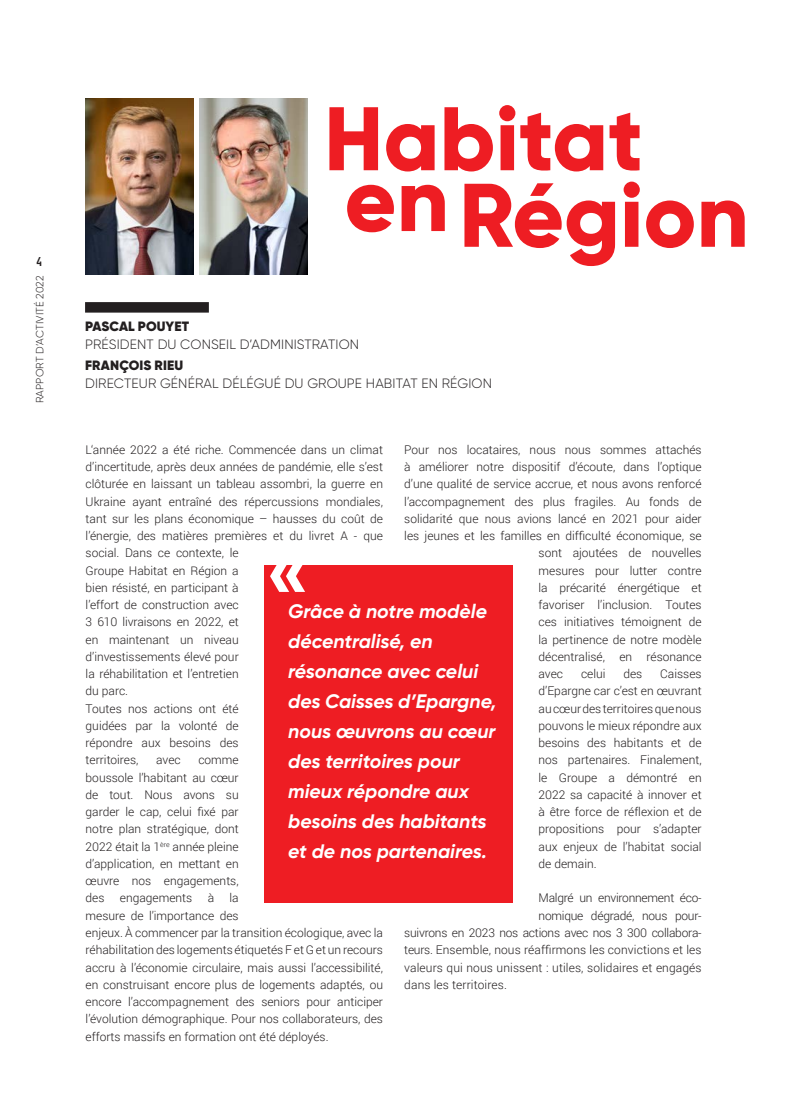
<style>
.page{position:relative;width:808px;height:1106px;background:#fff}
.page>*{position:absolute;margin:0;border:0;box-sizing:border-box;transform-origin:0 0}
.titre-chap-_1_2_3{font:800 90px "Gilroy";color:#ee1d23}
.texte_courant{font:italic 700 19.5px/30px "Gilroy";color:#fff}
.t1{font:300 13.5px "Gilroy";letter-spacing:.01em;color:#231f20}
.t2{font:900 13.5px "Gilroy";letter-spacing:.01em;color:#231f20}
.t3{font:700 13.5px "Marianina FY";color:#231f20}
.texte_courant-2{font:300 12px/17.2px "Roboto";color:#231f20;text-align:justify}
.texte_courant-3{font:300 12px "Roboto";letter-spacing:-.02em;color:#231f20}
.t4{font:300 10.5px "Gilroy";letter-spacing:.01em;color:#231f20}
</style>
<div class="page">
<div style="left:85px;top:302px;width:124px;height:10px;background:#231f20"></div>
<img style="left:200px;top:98px;width:107px;height:176px">
<img style="left:86px;top:98px;width:107px;height:176px">
<div style="left:264px;top:565px;width:249px;height:337px;background:#ee1d23"></div>
<svg style="left:270px;top:565px;width:35px;height:27px"></svg>
<p class="t3" style="left:37px;top:254px;width:7px">4</p>
<p class="t4" style="left:33px;top:403px;width:129px;rotate:-90deg">RAPPORT D’ACTIVITÉ 2022</p>
<p class="titre-chap-_1_2_3" style="left:324px;top:82px;width:321px">Habitat</p>
<p class="titre-chap-_1_2_3" style="left:459px;top:158px;width:291px">Région</p>
<p class="titre-chap-_1_2_3" style="left:344px;top:143px;width:106px">en</p>
<p class="t2" style="left:85px;top:318px;width:106px">PASCAL POUYET</p>
<p class="t1" style="left:85px;top:336px;width:276px">PRÉSIDENT DU CONSEIL D’ADMINISTRATION</p>
<p class="t2" style="left:85px;top:357px;width:100px">FRANÇOIS RIEU</p>
<p class="t1" style="left:85px;top:375px;width:408px">DIRECTEUR GÉNÉRAL DÉLÉGUÉ DU GROUPE HABITAT EN RÉGION</p>
<p class="texte_courant-2" style="left:86px;top:440px;width:299px;text-align:left">L‘année 2022 a été riche. Commencée dans un climat d’incertitude, après deux années de pandémie, elle s’est clôturée en laissant un tableau assombri, la guerre en Ukraine ayant entraîné des répercussions mondiales, tant sur les plans économique – hausses du coût de l’énergie, des matières premières et du livret A - que social. Dans ce contexte, le<br>Groupe Habitat en Région a<br>bien résisté, en participant à<br>l’effort de construction avec<br>3 610 livraisons en 2022, et<br>en maintenant un niveau<br>d’investissements élevé pour<br>la réhabilitation et l’entretien<br>du parc.</p>
<p class="texte_courant-2" style="left:86px;top:699px;width:155px">Toutes nos actions ont été guidées par la volonté de répondre aux besoins des territoires,</p>
<p class="texte_courant-2" style="left:404px;top:440px;width:299px">Pour nos locataires, nous nous sommes attachés</p>
<p class="texte_courant-2" style="left:404px;top:458px;width:299px">à améliorer notre dispositif d’écoute, dans l’optique</p>
<p class="texte_courant-2" style="left:404px;top:475px;width:299px">d’une qualité de service accrue, et nous avons renforcé</p>
<p class="texte_courant-2" style="left:404px;top:492px;width:299px">l’accompagnement des plus fragiles. Au fonds de</p>
<p class="texte_courant-2" style="left:404px;top:509px;width:299px">solidarité que nous avions lancé en 2021 pour aider</p>
<p class="texte_courant-2" style="left:404px;top:527px;width:299px">les jeunes et les familles en difficulté économique, se</p>
<p class="texte_courant-2" style="left:539px;top:544px;width:165px">sont ajoutées de nouvelles</p>
<p class="texte_courant-2" style="left:539px;top:561px;width:165px">mesures pour lutter contre</p>
<p class="texte_courant-2" style="left:539px;top:578px;width:165px">la précarité énergétique et</p>
<p class="texte_courant-2" style="left:539px;top:596px;width:165px">favoriser l’inclusion. Toutes</p>
<p class="texte_courant-2" style="left:539px;top:613px;width:165px">ces initiatives témoignent de</p>
<p class="texte_courant-2" style="left:539px;top:630px;width:165px">la pertinence de notre modèle</p>
<p class="texte_courant-2" style="left:539px;top:647px;width:165px">décentralisé, en résonance</p>
<p class="texte_courant-2" style="left:539px;top:665px;width:26px">avec</p>
<p class="texte_courant-2" style="left:581px;top:665px;width:26px">celui</p>
<p class="texte_courant-2" style="left:623px;top:665px;width:20px">des</p>
<p class="texte_courant" style="left:288px;top:595px;width:210px">Grâce à notre modèle décentralisé, en résonance avec celui des Caisses d’Epargne, nous œuvrons au cœur des territoires pour mieux répondre aux besoins des habitants et de nos partenaires.</p>
<p class="texte_courant-2" style="left:539px;top:665px;width:165px;text-indent:122px">Caisses d’Epargne car c’est en œuvrant au cœur des territoires que nous pouvons le mieux répondre aux besoins des habitants et de nos partenaires. Finalement, le Groupe a démontré en 2022 sa capacité à innover et à être force de réflexion et de propositions pour s’adapter aux enjeux de l’habitat social de demain.</p>
<p class="texte_courant-3" style="left:539px;top:889px;width:165px">Malgré un environnement éco-</p>
<p class="texte_courant-3" style="left:539px;top:907px;width:165px">nomique dégradé, nous pour-</p>
<p class="texte_courant-3" style="left:404px;top:924px;width:299px">suivrons en 2023 nos actions avec nos 3 300 collabora-</p>
<p class="texte_courant-2" style="left:404px;top:941px;width:299px">teurs. Ensemble, nous réaffirmons les convictions et les</p>
<p class="texte_courant-2" style="left:404px;top:958px;width:299px">valeurs qui nous unissent : utiles, solidaires et engagés</p>
<p class="texte_courant-2" style="left:404px;top:975px;width:104px">dans les territoires.</p>
<p class="texte_courant-2" style="left:86px;top:751px;width:155px;text-indent:113px">comme boussole l’habitant au cœur de tout. Nous avons su garder le cap, celui fixé par notre plan stratégique, dont 2022 était la 1<sup>ère</sup> année pleine d’application, en mettant en œuvre nos engagements, des</p>
<p class="texte_courant-2" style="left:156px;top:751px;width:26px">avec</p>
<p class="texte_courant-2" style="left:86px;top:889px;width:299px;text-align:left;text-indent:144px">la<br>mesure de l’importance des<br>enjeux. À commencer par la transition écologique, avec la réhabilitation des logements étiquetés F et G et un recours accru à l’économie circulaire, mais aussi l’accessibilité, en construisant encore plus de logements adaptés, ou encore l’accompagnement des seniors pour anticiper l’évolution démographique. Pour nos collaborateurs, des efforts massifs en formation ont été déployés.</p>
<p class="texte_courant-2" style="left:120px;top:889px;width:74px">engagements</p>
<p class="texte_courant-2" style="left:208px;top:889px;width:8px">à</p>
</div>
